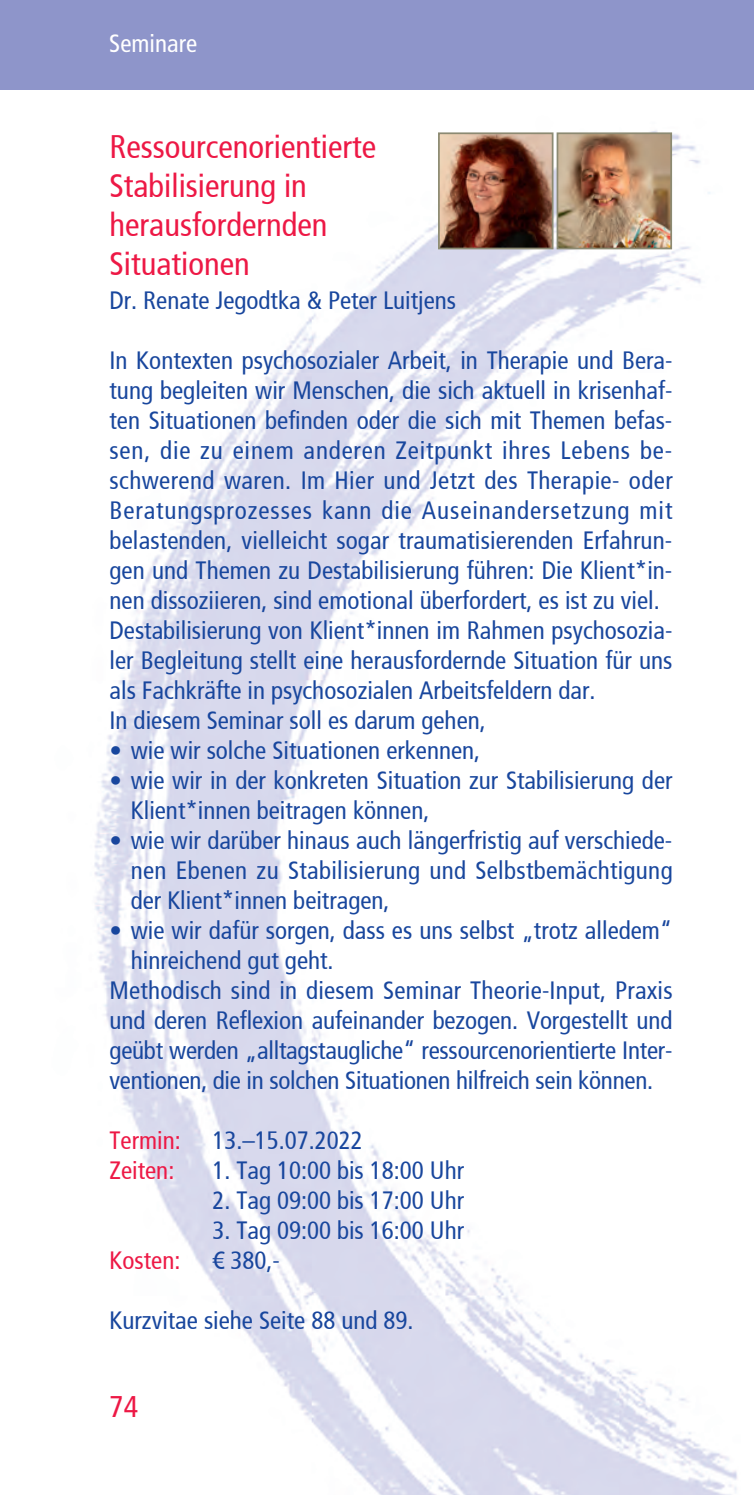
<style>
.page{position:relative;width:754px;height:1495px;background:#fff}
.page>*{position:absolute;margin:0;border:0;box-sizing:border-box;transform-origin:0 0}
.t1{font:condensed 32.5px/39px "Frutiger";color:#ed1845}
.t2{font:condensed 30px "Frutiger";color:#ed1845}
.t3{font:condensed 25px/30px "Frutiger";color:#18469d}
.t4{font:condensed 25px "Frutiger";color:#ed1845}
.t5{font:condensed 25px "Frutiger";color:#fff}
</style>
<div class="page">
<img style="left:94px;top:130px;width:643px;height:1365px">
<div style="left:0;top:0;width:751px;height:90px;background:#8e95ca"></div>
<div style="left:749px;top:0;width:5px;height:90px;background:#8e95ca"></div>
<img style="left:559px;top:135px;width:110px;height:111px">
<div style="left:556px;top:132px;width:116px;height:117px;border:2px solid #8c8a72"></div>
<img style="left:441px;top:135px;width:109px;height:111px">
<div style="left:438px;top:132px;width:115px;height:117px;border:2px solid #8c8a72"></div>
<p class="t5" style="left:109px;top:33px;width:89px">Seminare</p>
<h1 class="t1" style="left:110px;top:130px;width:268px">Ressourcenorientierte<br>Stabilisierung in herausfordernden<br>Situationen</h1>
<p class="t3" style="left:110px;top:287px;width:348px">Dr. Renate Jegodtka &amp; Peter Luitjens</p>
<p class="t3" style="left:110px;top:347px;width:565px">In Kontexten psychosozialer Arbeit, in Therapie und Bera - tung begleiten wir Menschen, die sich aktuell in krisenhaf&shy;ten Situationen befinden oder die sich mit Themen befas&shy;sen, die zu einem anderen Zeitpunkt ihres Lebens be - schwe rend waren. Im Hier und Jetzt des Therapie- oder Beratungsprozesses kann die Auseinandersetzung mit belastenden, vielleicht sogar traumatisierenden Erfah run - gen und Themen zu Destabilisierung führen: Die Klient*in - nen dissoziieren, sind emotional überfordert, es ist zu viel.<br>Destabilisierung von Klient*innen im Rahmen psychosozia&shy;ler Begleitung stellt eine herausfordernde Situation für uns als Fachkräfte in psychosozialen Arbeitsfeldern dar.<br>In diesem Seminar soll es darum gehen,</p>
<p class="t3" style="left:110px;top:737px;width:372px">• wie wir solche Situationen erkennen,</p>
<p class="t3" style="left:131px;top:767px;width:543px;text-indent:-21px">• wie wir in der konkreten Situation zur Stabilisierung der<br>Klient*innen beitragen können,</p>
<p class="t3" style="left:131px;top:827px;width:543px;text-align:justify;text-indent:-21px">• wie wir darüber hinaus auch längerfristig auf verschiede&shy;nen Ebenen zu Stabilisierung und Selbstbemächtigung der Klient*innen beitragen,</p>
<p class="t3" style="left:110px;top:917px;width:564px">• wie wir dafür sorgen, dass es uns selbst „trotz alledem“</p>
<p class="t3" style="left:131px;top:947px;width:204px">hinreichend gut geht.</p>
<p class="t3" style="left:110px;top:977px;width:564px">Methodisch sind in diesem Seminar Theorie-Input, Praxis</p>
<p class="t3" style="left:109px;top:1007px;width:564px">und deren Reflexion aufeinander bezogen. Vorgestellt und</p>
<p class="t3" style="left:110px;top:1037px;width:564px">geübt werden „alltagstaugliche“ ressourcenorientierte In ter -</p>
<p class="t3" style="left:110px;top:1067px;width:545px">ventionen, die in solchen Situationen hilfreich sein können.</p>
<p class="t4" style="left:110px;top:1130px;width:73px">Termin:</p>
<p class="t3" style="left:212px;top:1127px;width:152px">13.–15.07.2022</p>
<p class="t4" style="left:110px;top:1160px;width:66px">Zeiten:</p>
<p class="t3" style="left:212px;top:1157px;width:253px">1. Tag 10:00 bis 18:00 Uhr</p>
<p class="t3" style="left:212px;top:1187px;width:253px">2. Tag 09:00 bis 17:00 Uhr</p>
<p class="t3" style="left:212px;top:1217px;width:253px">3. Tag 09:00 bis 16:00 Uhr</p>
<p class="t4" style="left:110px;top:1250px;width:72px">Kosten:</p>
<p class="t3" style="left:212px;top:1247px;width:69px">€ 380,-</p>
<p class="t3" style="left:110px;top:1307px;width:305px">Kurzvitae siehe Seite 88 und 89.</p>
<p class="t2" style="left:109px;top:1394px;width:30px">74</p>
</div>
